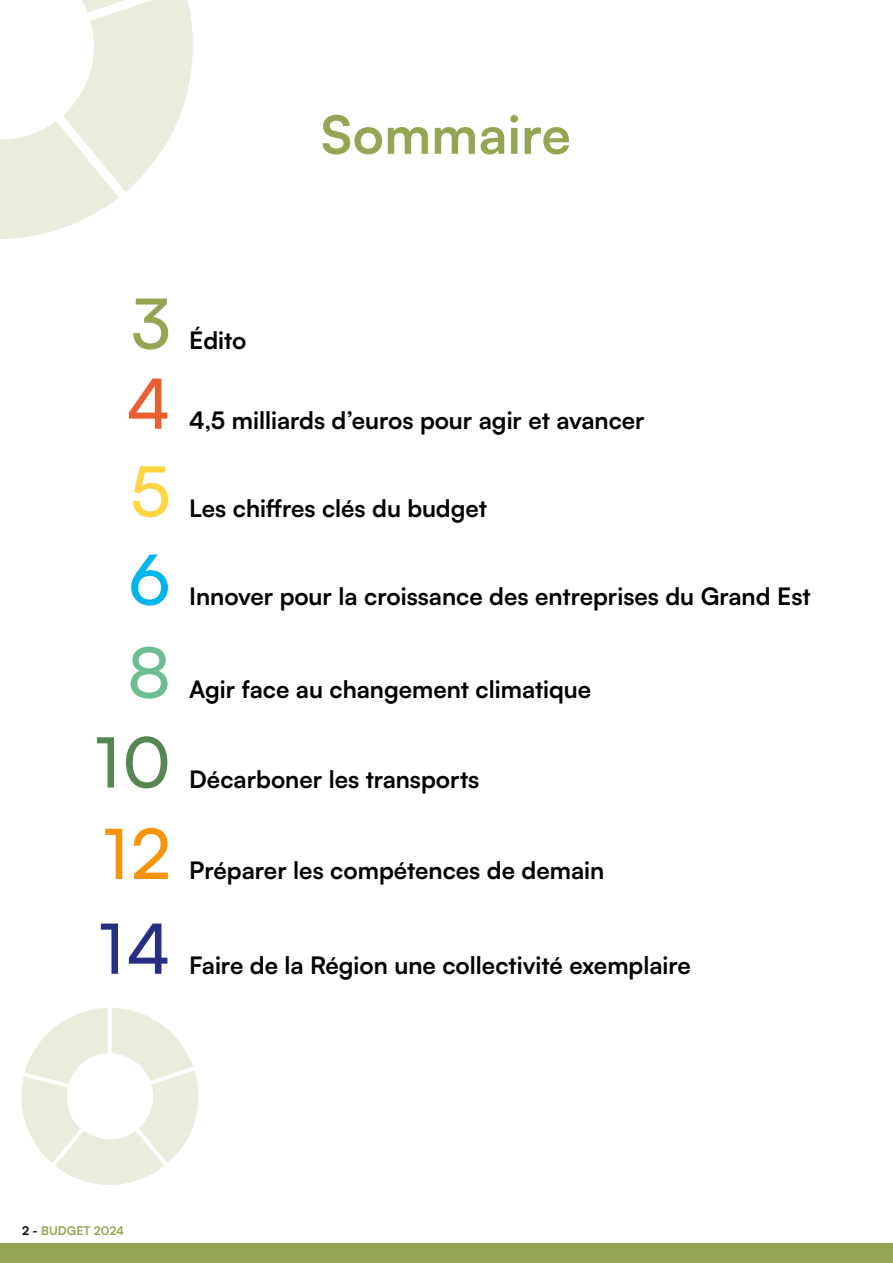
<style>
.page{position:relative;width:893px;height:1263px;background:#fff}
.page>*{position:absolute;margin:0;border:0;box-sizing:border-box;transform-origin:0 0}
.t1{font:500 69.45px "Satoshi";color:#568753}
.t2{font:500 69.45px "Satoshi";color:#f4950c}
.t3{font:500 69.45px "Satoshi";color:#262f81}
.t4{font:500 69.45px "Satoshi";color:#94a653}
.t5{font:500 69.45px "Satoshi";color:#eb5e2f}
.t6{font:500 69.45px "Satoshi";color:#ffd544}
.t7{font:500 69.45px "Satoshi";color:#00b5ec}
.t8{font:500 69.45px "Satoshi";color:#6dbd93}
.t9{font:700 52.5px "Satoshi";letter-spacing:.01em;color:#94a653}
.t10{font:700 24px "Satoshi";color:#000}
.t11{font:700 12px "Satoshi";color:#94a653}
.s1{color:#000}
</style>
<div class="page">
<svg style="left:0;top:0;width:193px;height:239px"></svg>
<svg style="left:21px;top:1008px;width:178px;height:177px"></svg>
<div style="left:0;top:1243px;width:893px;height:20px;background:#94a653"></div>
<h2 class="t9" style="left:321px;top:97px;width:251px">Sommaire</h2>
<h1 class="t4" style="left:131px;top:275px;width:41px">3</h1>
<h1 class="t5" style="left:127px;top:355px;width:46px">4</h1>
<h1 class="t6" style="left:130px;top:443px;width:43px">5</h1>
<h1 class="t7" style="left:128px;top:531px;width:44px">6</h1>
<h1 class="t8" style="left:127px;top:624px;width:45px">8</h1>
<h1 class="t1" style="left:95px;top:714px;width:78px">10</h1>
<h1 class="t2" style="left:103px;top:806px;width:70px">12</h1>
<h1 class="t3" style="left:98px;top:900px;width:74px">14</h1>
<p class="t10" style="left:189px;top:323px;width:59px">Édito</p>
<p class="t10" style="left:189px;top:403px;width:457px">4,5 milliards d’euros pour agir et avancer</p>
<p class="t10" style="left:189px;top:490px;width:299px">Les chiffres clés du budget</p>
<p class="t10" style="left:189px;top:579px;width:623px">Innover pour la croissance des entreprises du Grand Est</p>
<p class="t10" style="left:189px;top:672px;width:403px">Agir face au changement climatique</p>
<p class="t10" style="left:189px;top:761px;width:292px">Décarboner les transports</p>
<p class="t10" style="left:189px;top:853px;width:416px">Préparer les compétences de demain</p>
<p class="t10" style="left:189px;top:947px;width:503px">Faire de la Région une collectivité exemplaire</p>
<p class="t11" style="left:22px;top:1222px;width:103px"><span class="s1">2 -</span> BUDGET 2024</p>
</div>
